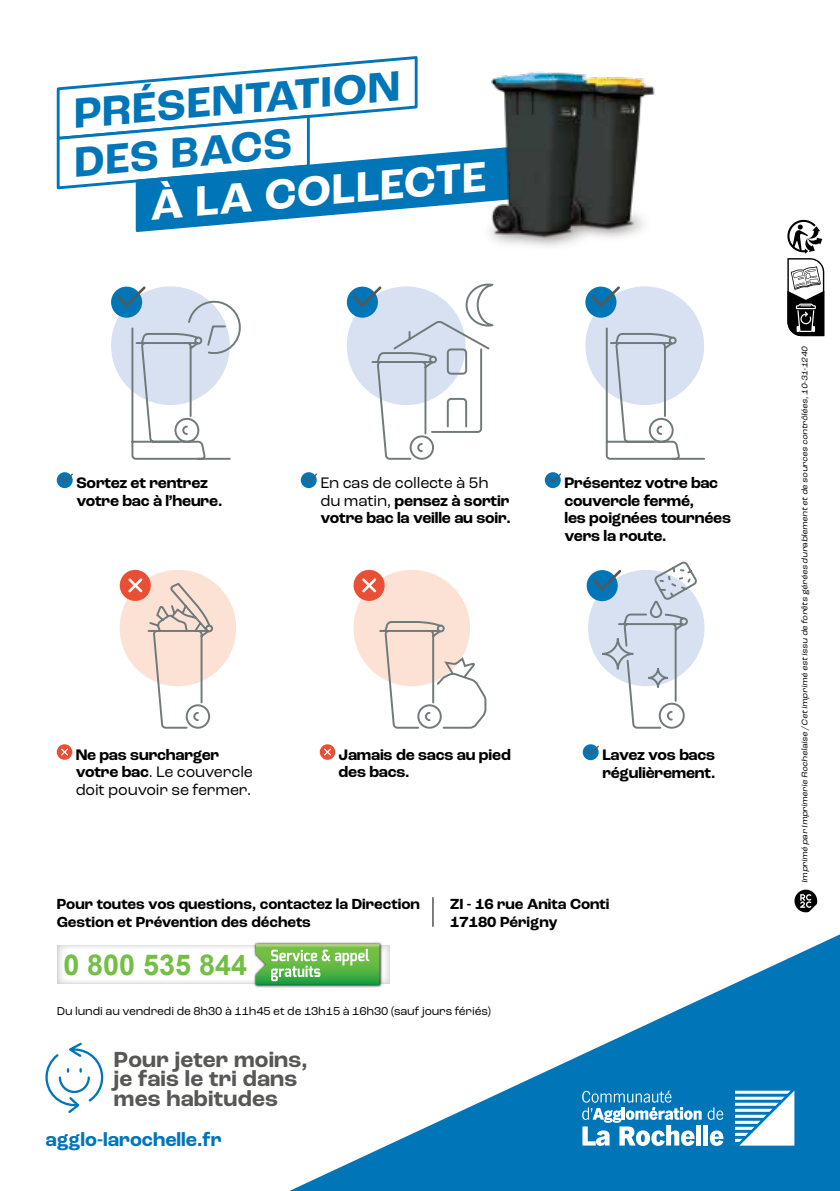
<style>
.page{position:relative;width:840px;height:1191px;background:#fff}
.page>*{position:absolute;margin:0;border:0;box-sizing:border-box;transform-origin:0 0}
.t1{font:700 44.4px/48.4px "Roc Grotesk";color:#0075b7}
.t2{font:700 44.4px "Roc Grotesk";color:#fff}
.t3{font:700 28.8px "Arial";color:#72bf44}
.t4{font:700 22.8px/19.4px "Roc Grotesk";letter-spacing:.01em;color:#575756}
.t5{font:700 20px "Roc Grotesk";color:#0075b7}
.t6{font:700 16px/17.6px "Roc Grotesk";letter-spacing:-.01em;color:#000}
.t7{font:16px/17.6px "Roc Grotesk";letter-spacing:-.01em;color:#000}
.t8{font:700 15.4px/18.2px "Roc Grotesk";color:#000}
.t9{font:12px "Roc Grotesk";letter-spacing:-.01em;color:#000}
.t10{font:italic 8.6px "Roc Grotesk";color:#000;scale:1.05 1}
.s1{font-weight:400}
.s2{font-weight:700}
</style>
<div class="page">
<div style="left:587px;top:570px;width:117px;height:116px;background:#d8e1f2;border-radius:50%"></div>
<div style="left:585px;top:286px;width:118px;height:119px;background:#d8e1f2;border-radius:50%"></div>
<svg style="left:604px;top:326px;width:101px;height:134px"></svg>
<div style="left:585px;top:287px;width:31px;height:31px;background:#0075b7;border-radius:50%"></div>
<svg style="left:588px;top:286px;width:34px;height:23px"></svg>
<svg style="left:586px;top:570px;width:31px;height:31px"></svg>
<svg style="left:590px;top:561px;width:108px;height:168px"></svg>
<svg style="left:57px;top:472px;width:16px;height:16px"></svg>
<svg style="left:59px;top:472px;width:14px;height:12px"></svg>
<svg style="left:300px;top:472px;width:16px;height:16px"></svg>
<svg style="left:302px;top:472px;width:15px;height:12px"></svg>
<svg style="left:544px;top:472px;width:16px;height:16px"></svg>
<svg style="left:546px;top:472px;width:15px;height:12px"></svg>
<svg style="left:289px;top:935px;width:550px;height:256px"></svg>
<svg style="left:707px;top:1107px;width:15px;height:12px"></svg>
<svg style="left:582px;top:1090px;width:119px;height:56px"></svg>
<div style="left:695px;top:1125px;width:5px;height:20px;background:#fff"></div>
<div style="left:702px;top:1125px;width:5px;height:20px;background:#fff"></div>
<svg style="left:709px;top:1130px;width:14px;height:16px"></svg>
<svg style="left:734px;top:1090px;width:60px;height:55px"></svg>
<div style="left:57px;top:945px;width:332px;height:38px;background:linear-gradient(to bottom,#fdfdfd,#fcfcfc)"></div>
<img style="left:252px;top:940px;width:131px;height:48px">
<svg style="left:256px;top:944px;width:123px;height:40px;background:#78c266"></svg>
<svg style="left:45px;top:1042px;width:59px;height:71px"></svg>
<div style="left:353px;top:570px;width:117px;height:116px;background:#fce1d5;border-radius:50%"></div>
<svg style="left:379px;top:620px;width:108px;height:109px"></svg>
<div style="left:353px;top:570px;width:31px;height:31px;background:#e94f35;border-radius:50%"></div>
<svg style="left:362px;top:578px;width:15px;height:15px"></svg>
<div style="left:120px;top:570px;width:116px;height:116px;background:#fce1d5;border-radius:50%"></div>
<div style="left:120px;top:570px;width:31px;height:31px;background:#e94f35;border-radius:50%"></div>
<svg style="left:126px;top:576px;width:87px;height:153px"></svg>
<svg style="left:56px;top:56px;width:398px;height:176px"></svg>
<img style="left:454px;top:71px;width:201px;height:176px">
<div style="left:57px;top:744px;width:15px;height:16px;background:#e94f35;border-radius:50%"></div>
<svg style="left:61px;top:748px;width:7px;height:8px"></svg>
<svg style="left:319px;top:744px;width:16px;height:16px"></svg>
<svg style="left:323px;top:747px;width:9px;height:9px"></svg>
<svg style="left:582px;top:744px;width:16px;height:16px"></svg>
<svg style="left:584px;top:744px;width:15px;height:12px"></svg>
<svg style="left:346px;top:287px;width:32px;height:31px"></svg>
<svg style="left:350px;top:283px;width:144px;height:177px"></svg>
<div style="left:111px;top:287px;width:31px;height:31px;background:#0075b7;border-radius:50%"></div>
<svg style="left:115px;top:286px;width:126px;height:174px"></svg>
<svg style="left:432px;top:897px;width:1px;height:29px"></svg>
<svg style="left:794px;top:889px;width:22px;height:23px"></svg>
<svg style="left:787px;top:220px;width:36px;height:116px"></svg>
<h1 class="t1" style="left:67px;top:91px;width:333px;rotate:-5deg">PRÉSENTATION<br>DES BACS</h1>
<h1 class="t2" style="left:147px;top:178px;width:338px;rotate:-5deg">À LA COLLECTE</h1>
<p class="t6" style="left:76px;top:474px;width:147px">Sortez et rentrez votre bac à l’heure.</p>
<p class="t6" style="left:320px;top:474px;width:192px"><span class="s1">En cas de collecte à 5h du matin,</span> pensez à sortir votre bac la veille au soir.</p>
<p class="t6" style="left:564px;top:474px;width:168px">Présentez votre bac couvercle fermé,<br>les poignées tournées vers la route.</p>
<p class="t7" style="left:76px;top:745px;width:179px"><span class="s2">Ne pas surcharger votre bac</span>. Le couvercle doit pouvoir se fermer.</p>
<p class="t6" style="left:338px;top:746px;width:174px">Jamais de sacs au pied des bacs.</p>
<p class="t6" style="left:602px;top:746px;width:114px">Lavez vos bacs régulièrement.</p>
<p class="t8" style="left:57px;top:894px;width:364px">Pour toutes vos questions, contactez la Direction<br>Gestion et Prévention des déchets</p>
<p class="t8" style="left:450px;top:894px;width:161px">ZI - 16 rue Anita Conti<br>17180 Périgny</p>
<h2 class="t3" style="left:63px;top:945px;width:185px">0 800 535 844</h2>
<p class="t9" style="left:57px;top:1004px;width:435px">Du lundi au vendredi de 8h30 à 11h45 et de 13h15 à 16h30 (sauf jours fériés)</p>
<h3 class="t4" style="left:114px;top:1049px;width:195px">Pour jeter moins, je fais le tri dans mes habitudes</h3>
<p class="t5" style="left:45px;top:1126px;width:178px">agglo-larochelle.fr</p>
<p class="t10" style="left:799px;top:882px;width:514px;rotate:-90deg">Imprimé par Imprimerie Rochelaise /Cetimprimé estissu de forêts gérées durablementetde sources contrôlées,10-31-1240</p>
</div>
